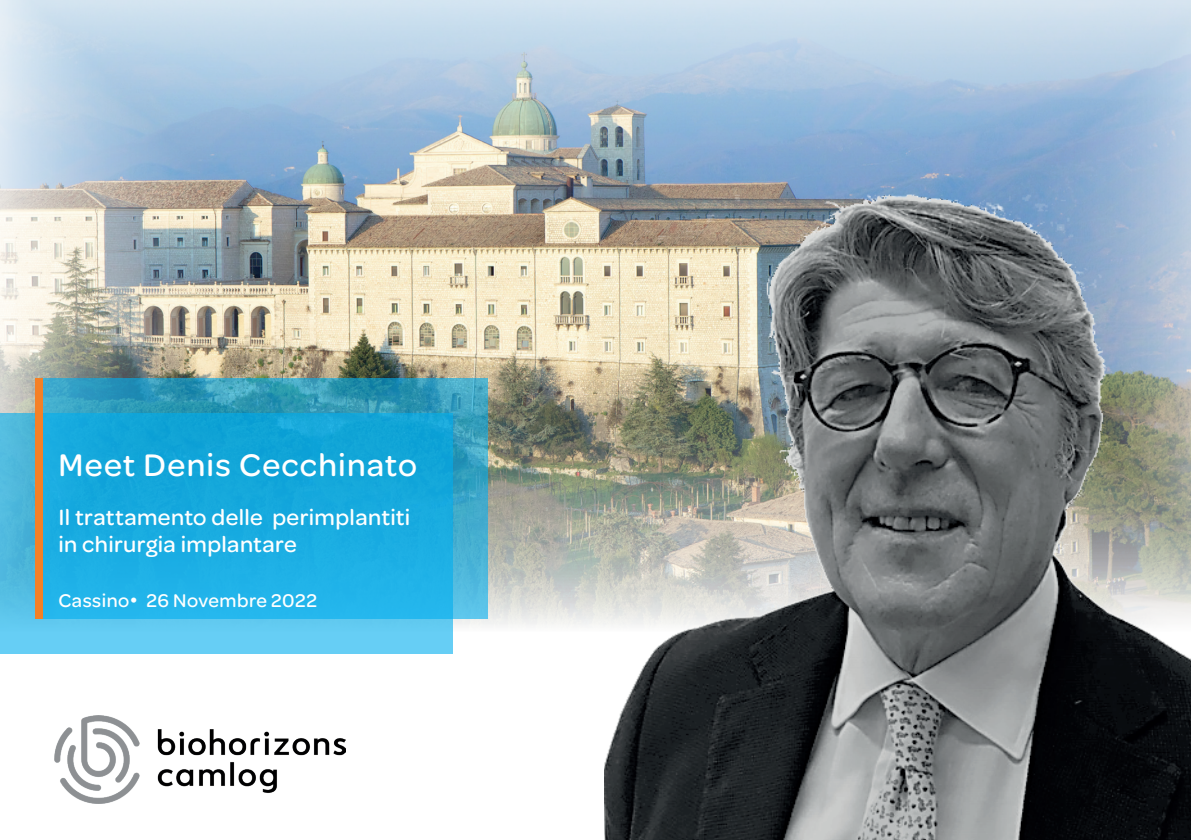
<style>
.page{position:relative;width:1191px;height:840px;background:#fff}
.page>*{position:absolute;margin:0;border:0;box-sizing:border-box;transform-origin:0 0}
.t1{font:500 33.2px "Omnes";letter-spacing:.035em;color:#fff}
.t2{font:500 23.4px/27.4px "Omnes";letter-spacing:.015em;color:#fff}
.t3{font:500 19.6px "Omnes";letter-spacing:.025em;color:#fff}
.s1{font-family:"Gotham";font-weight:400}
</style>
<div class="page">
<img style="left:0;top:0;width:1191px;height:625px">
<div style="left:0;top:413px;width:453px;height:241px;background:linear-gradient(to bottom,#48b2d4,#5cc5ec)"></div>
<svg style="left:42px;top:378px;width:446px;height:240px;background:#20a9d8"></svg>
<div style="left:35px;top:378px;width:7px;height:240px;background:#f48026"></div>
<img style="left:604px;top:171px;width:587px;height:668px">
<img style="left:55px;top:715px;width:291px;height:88px">
<h1 class="t1" style="left:58px;top:442px;width:360px">Meet Denis Cecchinato</h1>
<p class="t2" style="left:58px;top:501px;width:353px">Il trattamento delle perimplantiti in chirurgia implantare</p>
<p class="t3" style="left:58px;top:587px;width:260px">Cassino<span class="s1">•</span> 26 Novembre 2022</p>
</div>
